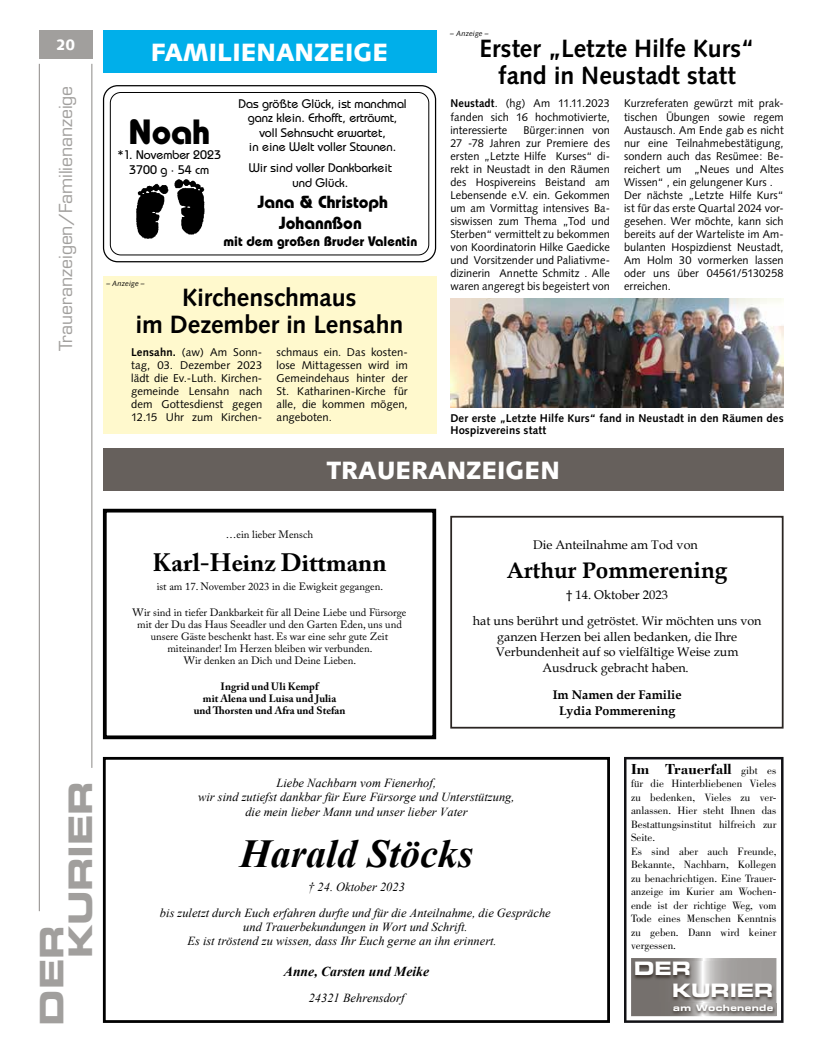
<style>
.page{position:relative;width:819px;height:1053px;background:#fff}
.page>*{position:absolute;margin:0;border:0;box-sizing:border-box;transform-origin:0 0}
.t1{font:italic 700 39.62px "Times New Roman";color:#000}
.t2{font:700 35px "Bauhaus";color:#000}
.t3{font:32.5px/28.9px "Eurostile LT Std Bold Ex 2";letter-spacing:-.01em;color:#a19f9d}
.t4{font:700 25px/27.5px "Syntax LT Std";letter-spacing:-.005em;color:#000;text-align:center}
.t5{font:900 25px "Syntax";color:#fff}
.t6{font:700 25px "Adobe Caslon Pro";color:#000}
.t7{font:700 22.5px "Book Antiqua";color:#000}
.t8{font:18.5px/21.2px "Eurostile LT Std Bold Ex 2";letter-spacing:-.01em;color:#fff}
.t9{font:17.5px "Eurostile LT Std";letter-spacing:-.005em;color:#a19f9d}
.t10{font:700 17.5px/21px "Bauhaus";color:#000;text-align:center}
.t11{font:700 15px "Bodoni Std";color:#000}
.t12{font:900 15px "Syntax LT Std";color:#fff}
.t13{font:700 13.75px "Bauhaus";color:#000}
.t14{font:italic 700 13.62px "Times New Roman";color:#000}
.t15{font:12.5px/15.5px "Book Antiqua";color:#000;text-align:center}
.t16{font:500 12.5px/14.4px "Bauhaus";color:#000;text-align:center}
.t17{font:700 12.5px/15.5px "Book Antiqua";color:#000;text-align:center}
.t18{font:italic 12.38px/14.1px "Times New Roman";color:#000;text-align:center}
.t19{font:11.25px/13.1px "Syntax";letter-spacing:.005em;color:#000;text-align:justify}
.t20{font:700 11.25px/12.5px "Syntax LT Std";letter-spacing:.01em;color:#000}
.t21{font:11px/13.5px "Bodoni Std";color:#000}
.t22{font:10.62px/11.9px "Adobe Caslon Pro";color:#000;text-align:center}
.t23{font:700 10.62px/11.9px "Adobe Caslon Pro";color:#000;text-align:center}
.t24{font:8.88px "Eurostile Bold Extended Two";letter-spacing:.04em;color:#fff}
.t25{font:italic 7.5px "Syntax LT Std";letter-spacing:.01em;color:#000}
.s1{font-weight:700}
.s2{font-weight:400;font-size:11px}
</style>
<div class="page">
<div style="left:103px;top:276px;width:333px;height:158px;background:#fff9cd"></div>
<hr style="left:39px;top:64px;width:1px;height:847px;background:#8c8986">
<hr style="left:92px;top:64px;width:1px;height:703px;background:#8c8986">
<div style="left:39px;top:30px;width:53px;height:29px;background:#a19f9d"></div>
<div style="left:103px;top:85px;width:333px;height:177px;border:1px solid #000;border-radius:14px"></div>
<div style="left:110px;top:92px;width:319px;height:163px;border:1px solid #000;border-radius:10px"></div>
<img style="left:136px;top:179px;width:69px;height:60px">
<div style="left:450px;top:516px;width:333px;height:212px;border:2px solid #2a2522"></div>
<div style="left:103px;top:508px;width:333px;height:231px;border:4px solid #000"></div>
<div style="left:103px;top:756px;width:507px;height:266px;border:3px solid #000"></div>
<div style="left:103px;top:30px;width:333px;height:43px;background:#00afea"></div>
<div style="left:103px;top:448px;width:680px;height:43px;background:#66605c"></div>
<svg style="left:624px;top:756px;width:159px;height:266px"></svg>
<svg style="left:631px;top:957px;width:145px;height:59px;background:#979391"></svg>
<img style="left:632px;top:961px;width:142px;height:40px">
<img style="left:670px;top:1003px;width:106px;height:12px">
<img style="left:450px;top:298px;width:333px;height:109px">
<p class="t12" style="left:56px;top:36px;width:21px">20</p>
<p class="t9" style="left:55px;top:351px;width:267px;rotate:-90deg">Traueranzeigen/Familienanzeige</p>
<p class="t5" style="left:151px;top:37px;width:239px">FAMILIENANZEIGE</p>
<p class="t16" style="left:238px;top:96px;width:170px">Das größte Glück, ist manchmal ganz klein. Erhofft, erträumt, voll Sehnsucht erwartet,</p>
<p class="t2" style="left:128px;top:110px;width:83px">Noah</p>
<p class="t16" style="left:249px;top:139px;width:149px">in eine Welt voller Staunen.</p>
<p class="t16" style="left:117px;top:147px;width:105px;line-height:15px">*1. November 2023<br>3700 g · 54 cm</p>
<p class="t16" style="left:249px;top:160px;width:145px;line-height:15px">Wir sind voller Dankbarkeit und Glück.</p>
<p class="t10" style="left:258px;top:191px;width:132px">Jana &amp; Christoph<br>Johannßon</p>
<p class="t13" style="left:223px;top:232px;width:195px">mit dem großen Bruder Valentin</p>
<p class="t25" style="left:106px;top:279px;width:40px">– Anzeige –</p>
<p class="t4" style="left:135px;top:284px;width:269px">Kirchenschmaus<br>im Dezember in Lensahn</p>
<p class="t19" style="left:131px;top:345px;width:133px"><span class="s1">Lensahn.</span> (aw) Am Sonn&shy;tag, 03. Dezember 2023 lädt die Ev.-Luth. Kirchen&shy;gemeinde Lensahn nach dem Gottesdienst gegen 12.15 Uhr zum Kirchen-</p>
<p class="t19" style="left:276px;top:345px;width:133px">schmaus ein. Das kosten&shy;lose Mittagessen wird im Gemeindehaus hinter der St. Katharinen-Kirche für alle, die kommen mögen, angeboten.</p>
<p class="t25" style="left:450px;top:29px;width:40px">– Anzeige –</p>
<p class="t4" style="left:479px;top:35px;width:277px">Erster „Letzte Hilfe Kurs“ fand in Neustadt statt</p>
<p class="t19" style="left:450px;top:97px;width:161px"><span class="s1">Neustadt</span>. (hg) Am 11.11.2023 fanden sich 16 hochmotivierte, interessierte</p>
<p class="t19" style="left:624px;top:97px;width:161px;text-align:left">Kurzreferaten gewürzt mit prak&shy;tischen Übungen sowie regem<br>Austausch. Am Ende gab es nicht nur eine Teilnahmebestätigung, sondern auch das Resümee: Be&shy;reichert um „Neues und Altes<br>Wissen“ , ein gelungener Kurs .<br>Der nächste „Letzte Hilfe Kurs“ ist für das erste Quartal 2024 vor&shy;gesehen. Wer möchte, kann sich bereits auf der Warteliste im Am&shy;bulanten Hospizdienst Neustadt,<br>Am Holm 30 vormerken lassen oder uns über 04561/5130258 erreichen.</p>
<p class="t19" style="left:450px;top:123px;width:161px;text-indent:73px">Bürger:innen von 27 -78 Jahren zur Premiere des ersten „Letzte Hilfe Kurses“ di&shy;rekt in Neustadt in den Räumen des Hospivereins Beistand am Lebensende e.V. ein. Gekommen um am Vormittag intensives Ba&shy;siswissen zum Thema „Tod und Sterben“ vermittelt zu bekommen von Koordinatorin Hilke Gaedicke und Vorsitzender und Paliativme&shy;dizinerin Annette Schmitz . Alle waren angeregt bis begeistert von</p>
<p class="t20" style="left:450px;top:412px;width:335px">Der erste „Letzte Hilfe Kurs“ fand in Neustadt in den Räumen des<br>Hospizvereins statt</p>
<p class="t5" style="left:327px;top:455px;width:234px">TRAUERANZEIGEN</p>
<p class="t3" style="left:37px;top:958px;width:179px;text-indent:-67px;rotate:-90deg">DER<br>KURIER</p>
<p class="t22" style="left:226px;top:528px;width:89px">…ein lieber Mensch</p>
<p class="t6" style="left:153px;top:548px;width:235px">Karl-Heinz Dittmann</p>
<p class="t22" style="left:157px;top:580px;width:228px">ist am 17. November 2023 in die Ewigkeit gegangen.</p>
<p class="t22" style="left:133px;top:606px;width:275px">Wir sind in tiefer Dankbarkeit für all Deine Liebe und Fürsorge mit der Du das Haus Seeadler und den Garten Eden, uns und unsere Gäste beschenkt hast. Es war eine sehr gute Zeit miteinander! Im Herzen bleiben wir verbunden.<br>Wir denken an Dich und Deine Lieben.</p>
<p class="t23" style="left:194px;top:680px;width:153px">Ingrid und Uli Kempf<br>mit Alena und Luisa und Julia und Thorsten und Afra und Stefan</p>
<p class="t15" style="left:533px;top:537px;width:166px">Die Anteilnahme am Tod von</p>
<p class="t7" style="left:506px;top:555px;width:222px">Arthur Pommerening</p>
<p class="t15" style="left:473px;top:581px;width:290px;line-height:26.4px">† 14. Oktober 2023<br>hat uns berührt und getröstet. Wir möchten uns von</p>
<p class="t15" style="left:496px;top:628px;width:244px">ganzen Herzen bei allen bedanken, die Ihre<br>Verbundenheit auf so vielfältige Weise zum<br>Ausdruck gebracht haben.</p>
<p class="t17" style="left:552px;top:687px;width:130px">Im Namen der Familie<br>Lydia Pommerening</p>
<p class="t18" style="left:198px;top:775px;width:318px">Liebe Nachbarn vom Fienerhof,<br>wir sind zutiefst dankbar für Eure Fürsorge und Unterstützung, die mein lieber Mann und unser lieber Vater</p>
<p class="t1" style="left:240px;top:825px;width:235px">Harald Stöcks</p>
<p class="t18" style="left:160px;top:873px;width:392px;line-height:25.6px">† 24. Oktober 2023<br>bis zuletzt durch Euch erfahren durfte und für die Anteilnahme, die Gespräche</p>
<p class="t18" style="left:187px;top:919px;width:310px;text-align:left;text-indent:56px">und Trauerbekundungen in Wort und Schrift.<br>Es ist tröstend zu wissen, dass Ihr Euch gerne an ihn erinnert.</p>
<p class="t14" style="left:284px;top:962px;width:147px">Anne, Carsten und Meike</p>
<p class="t18" style="left:308px;top:990px;width:97px">24321 Behrensdorf</p>
<p class="t11" style="left:631px;top:759px;width:147px">Im Trauerfall <span class="s2">gibt es</span></p>
<p class="t21" style="left:631px;top:776px;width:147px">für die Hinterbliebenen Vieles zu bedenken, Vieles zu ver&shy;anlassen. Hier steht Ihnen das<br>Bestattungsinstitut hilfreich zur<br>Seite.<br>Es sind aber auch Freunde,<br>Bekannte, Nachbarn, Kollegen zu benachrichtigen. Eine Trauer&shy;anzeige im Kurier am Wochen&shy;ende ist der richtige Weg, vom<br>Tode eines Menschen Kenntnis zu geben. Dann wird keiner vergessen.</p>
<p class="t8" style="left:672px;top:957px;width:103px;text-indent:-38px">DER<br>KURIER</p>
<p class="t24" style="left:673px;top:1001px;width:102px">am Wochenende</p>
</div>
